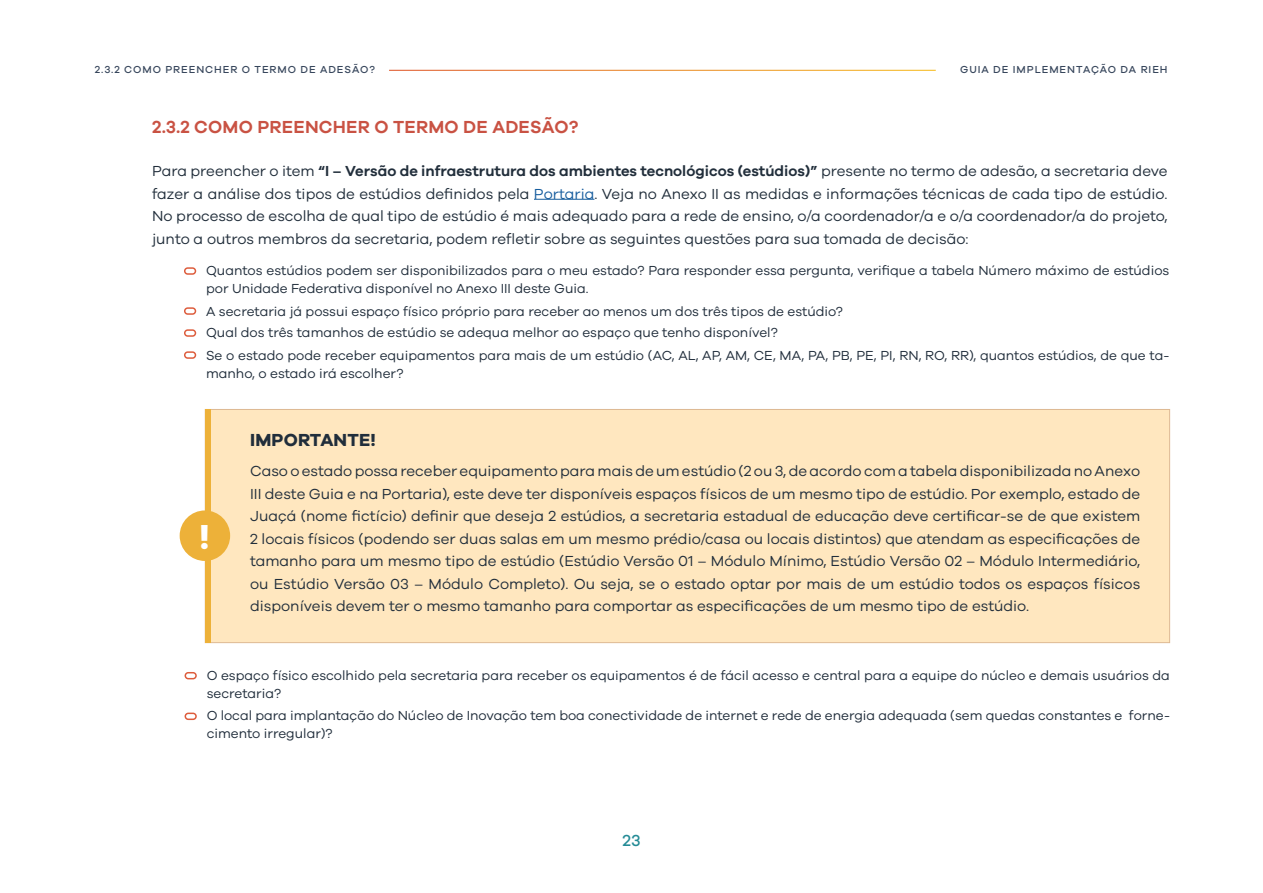
<style>
.page{position:relative;width:1263px;height:893px;background:#fff}
.page>*{position:absolute;margin:0;border:0;box-sizing:border-box;transform-origin:0 0}
.t1{font:700 35.85px "Galano Grotesque";color:#fff}
.t2{font:600 18px "Galano Grotesque";letter-spacing:.01em;color:#c95243}
.t3{font:700 18px "Galano Grotesque";letter-spacing:.01em;color:#212e3b}
.t4{font:500 16.5px "Galano Grotesque";color:#248b96}
.t5{font:15px/22.5px "Galano Grotesque";color:#212e3b;text-align:justify}
.t6{font:13.5px/18px "Galano Grotesque";color:#1f2c3a}
.t7{font:500 10.5px "Galano Grotesque";letter-spacing:.09em;color:#37465c}
.s1{font-weight:600}
.s2{color:#175d9e}
</style>
<div class="page">
<div style="left:184px;top:329px;width:12px;height:8px;border:2px solid #dd5c3c;border-radius:3px"></div>
<div style="left:184px;top:351px;width:12px;height:8px;border:2px solid #dd5c3c;border-radius:3px"></div>
<div style="left:205px;top:409px;width:965px;height:234px;background:#ffe7bf;border:1px solid #deb992"></div>
<div style="left:205px;top:409px;width:6px;height:234px;background:#edb139"></div>
<div style="left:180px;top:510px;width:50px;height:51px;background:#edb139;border-radius:50%"></div>
<hr style="left:534px;top:199px;width:60px;height:1px;background:#175d9e">
<div style="left:184px;top:267px;width:12px;height:8px;border:2px solid #dd5c3c;border-radius:3px"></div>
<div style="left:184px;top:307px;width:12px;height:8px;border:2px solid #dd5c3c;border-radius:3px"></div>
<div style="left:185px;top:672px;width:12px;height:7px;border:2px solid #dd5c3c;border-radius:3px"></div>
<div style="left:185px;top:713px;width:12px;height:7px;border:2px solid #dd5c3c;border-radius:3px"></div>
<p class="t7" style="left:95px;top:63px;width:49px">2.3.2 COMO</p>
<p class="t7" style="left:165px;top:63px;width:9px">PREENCHER</p>
<p class="t7" style="left:242px;top:63px;width:22px">O TERMO</p>
<p class="t7" style="left:301px;top:63px;width:76px">DE ADE SÃO?</p>
<p class="t7" style="left:960px;top:63px;width:209px">GUIA DE IMPLEMENTAÇÃO DA RIEH</p>
<p class="t2" style="left:152px;top:116px;width:428px">2.3.2 COMO PREENCHER O TERMO DE ADESÃO?</p>
<p class="t5" style="left:152px;top:159px;width:1017px">Para preencher o item <span class="s1">“I – Versão de infraestrutura dos ambientes tecnológicos (estúdios)”</span> presente no termo de adesão, a secretaria deve fazer a análise dos tipos de estúdios definidos pela <span class="s2">Portaria</span>. Veja no Anexo II as medidas e informações técnicas de cada tipo de estúdio.<br>No processo de escolha de qual tipo de estúdio é mais adequado para a rede de ensino, o/a coordenador/a e o/a coordenador/a do projeto, junto a outros membros da secretaria, podem refletir sobre as seguintes questões para sua tomada de decisão:</p>
<p class="t6" style="left:206px;top:261px;width:965px">Quantos estúdios podem ser disponibilizados para o meu estado? Para responder essa pergunta, verifique a tabela Número máximo de estúdios por Unidade Federativa disponível no Anexo III deste Guia.</p>
<p class="t6" style="left:206px;top:302px;width:638px">A secretaria já possui espaço físico próprio para receber ao menos um dos três tipos de estúdio?</p>
<p class="t6" style="left:206px;top:321px;width:965px;line-height:22.2px">Qual dos três tamanhos de estúdio se adequa melhor ao espaço que tenho disponível?<br>Se o estado pode receber equipamentos para mais de um estúdio (AC, AL, AP, AM, CE, MA, PA, PB, PE, PI, RN, RO, RR), quantos estúdios, de que ta-</p>
<p class="t6" style="left:206px;top:364px;width:199px">manho, o estado irá escolher?</p>
<h1 class="t1" style="left:199px;top:514px;width:12px">!</h1>
<p class="t3" style="left:250px;top:429px;width:127px">IMPORTANTE!</p>
<p class="t5" style="left:250px;top:459px;width:892px">Caso o estado possa receber equipamento para mais de um estúdio (2 ou 3, de acordo com a tabela disponibilizada no Anexo III deste Guia e na Portaria), este deve ter disponíveis espaços físicos de um mesmo tipo de estúdio. Por exemplo, estado de Juaçá (nome fictício) definir que deseja 2 estúdios, a secretaria estadual de educação deve certificar-se de que existem 2 locais físicos (podendo ser duas salas em um mesmo prédio/casa ou locais distintos) que atendam as especificações de tamanho para um mesmo tipo de estúdio (Estúdio Versão 01 – Módulo Mínimo, Estúdio Versão 02 – Módulo Intermediário, ou Estúdio Versão 03 – Módulo Completo). Ou seja, se o estado optar por mais de um estúdio todos os espaços físicos disponíveis devem ter o mesmo tamanho para comportar as especificações de um mesmo tipo de estúdio.</p>
<p class="t6" style="left:207px;top:666px;width:965px">O espaço físico escolhido pela secretaria para receber os equipamentos é de fácil acesso e central para a equipe do núcleo e demais usuários da secretaria?</p>
<p class="t6" style="left:207px;top:706px;width:965px">O local para implantação do Núcleo de Inovação tem boa conectividade de internet e rede de energia adequada (sem quedas constantes e forne&shy;cimento irregular)?</p>
<p class="t4" style="left:622px;top:830px;width:20px">23</p>
</div>
